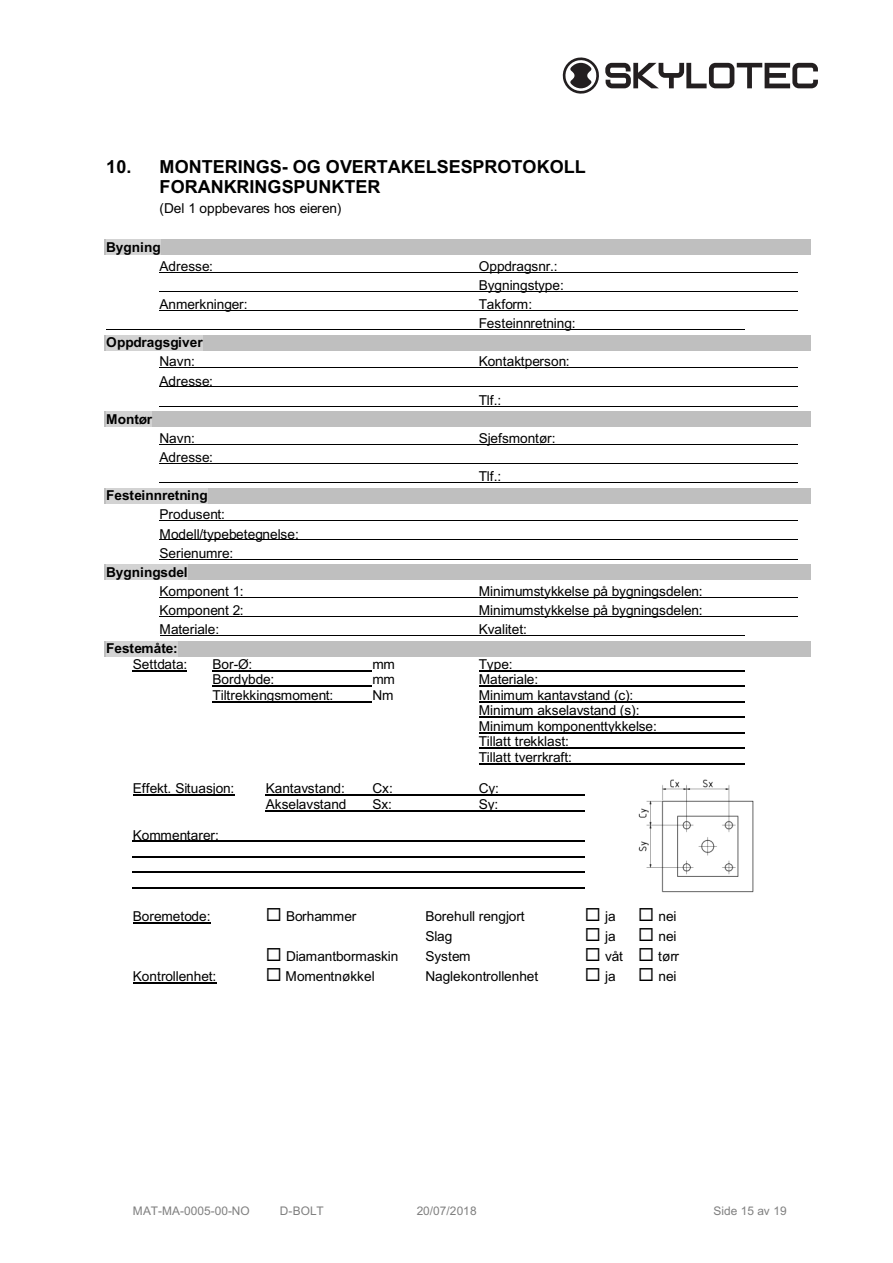
<style>
.page{position:relative;width:893px;height:1263px;background:#fff}
.page>*{position:absolute;margin:0;border:0;box-sizing:border-box;transform-origin:0 0}
.t1{font:700 18px/20.5px "Arial";color:#000}
.t2{font:13.65px/15.5px "Arial";letter-spacing:-.005em;color:#000}
.t3{font:700 13.65px "Arial";letter-spacing:-.005em;color:#000}
.t4{font:11.85px "Arial";color:#7f7f7f}
</style>
<div class="page">
<svg style="left:562px;top:57px;width:255px;height:37px"></svg>
<div style="left:104px;top:239px;width:706px;height:16px;background:#bfbfbf"></div>
<div style="left:106px;top:239px;width:54px;height:16px;background:#d3d3d3"></div>
<hr style="left:159px;top:272px;width:638px;height:1px;background:#000">
<hr style="left:159px;top:291px;width:638px;height:1px;background:#000">
<hr style="left:159px;top:310px;width:638px;height:1px;background:#000">
<hr style="left:106px;top:329px;width:638px;height:1px;background:#000">
<div style="left:104px;top:335px;width:706px;height:15px;background:#bfbfbf"></div>
<div style="left:106px;top:335px;width:96px;height:15px;background:#d3d3d3"></div>
<hr style="left:159px;top:368px;width:638px;height:1px;background:#000">
<hr style="left:159px;top:387px;width:638px;height:1px;background:#000">
<hr style="left:159px;top:406px;width:638px;height:1px;background:#000">
<div style="left:104px;top:411px;width:706px;height:16px;background:#bfbfbf"></div>
<div style="left:106px;top:411px;width:46px;height:16px;background:#d3d3d3"></div>
<hr style="left:159px;top:444px;width:638px;height:1px;background:#000">
<hr style="left:159px;top:463px;width:638px;height:1px;background:#000">
<hr style="left:159px;top:482px;width:638px;height:1px;background:#000">
<div style="left:104px;top:488px;width:706px;height:15px;background:#bfbfbf"></div>
<div style="left:106px;top:488px;width:101px;height:15px;background:#d3d3d3"></div>
<hr style="left:159px;top:521px;width:638px;height:1px;background:#000">
<hr style="left:159px;top:540px;width:638px;height:1px;background:#000">
<hr style="left:159px;top:559px;width:638px;height:1px;background:#000">
<div style="left:104px;top:564px;width:706px;height:16px;background:#bfbfbf"></div>
<div style="left:106px;top:564px;width:81px;height:16px;background:#d3d3d3"></div>
<hr style="left:159px;top:597px;width:638px;height:1px;background:#000">
<hr style="left:159px;top:616px;width:638px;height:1px;background:#000">
<hr style="left:159px;top:635px;width:585px;height:1px;background:#000">
<div style="left:104px;top:641px;width:706px;height:15px;background:#bfbfbf"></div>
<div style="left:106px;top:641px;width:71px;height:15px;background:#d3d3d3"></div>
<hr style="left:133px;top:670px;width:54px;height:1px;background:#000">
<hr style="left:212px;top:670px;width:160px;height:1px;background:#000">
<hr style="left:478px;top:670px;width:266px;height:1px;background:#000">
<hr style="left:212px;top:686px;width:160px;height:1px;background:#000">
<hr style="left:478px;top:686px;width:266px;height:1px;background:#000">
<hr style="left:212px;top:701px;width:160px;height:1px;background:#000">
<hr style="left:478px;top:701px;width:266px;height:1px;background:#000">
<hr style="left:478px;top:717px;width:266px;height:1px;background:#000">
<hr style="left:478px;top:732px;width:266px;height:1px;background:#000">
<hr style="left:478px;top:748px;width:266px;height:1px;background:#000">
<hr style="left:478px;top:763px;width:266px;height:1px;background:#000">
<hr style="left:133px;top:795px;width:101px;height:1px;background:#000">
<hr style="left:266px;top:795px;width:319px;height:1px;background:#000">
<hr style="left:266px;top:810px;width:319px;height:1px;background:#000">
<hr style="left:133px;top:841px;width:452px;height:1px;background:#000">
<hr style="left:133px;top:856px;width:452px;height:2px;background:#000">
<hr style="left:133px;top:872px;width:452px;height:1px;background:#000">
<hr style="left:133px;top:887px;width:452px;height:1px;background:#000">
<hr style="left:133px;top:922px;width:77px;height:1px;background:#000">
<hr style="left:133px;top:982px;width:83px;height:1px;background:#000">
<img style="left:638px;top:779px;width:116px;height:114px">
<h1 class="t1" style="left:159px;top:156px;width:428px;text-indent:-53px">10. MONTERINGS- OG OVERTAKELSESPROTOKOLL<br>FORANKRINGSPUNKTER</h1>
<p class="t2" style="left:159px;top:201px;width:183px">(Del 1 oppbevares hos eieren)</p>
<p class="t3" style="left:106px;top:239px;width:56px">Bygning</p>
<p class="t2" style="left:159px;top:258px;width:55px">Adresse:</p>
<p class="t2" style="left:478px;top:256px;width:87px;line-height:19px">Oppdragsnr.:<br>Bygningstype:</p>
<p class="t2" style="left:159px;top:296px;width:90px">Anmerkninger:</p>
<p class="t2" style="left:478px;top:294px;width:99px;line-height:19.5px">Takform:<br>Festeinnretning:</p>
<p class="t3" style="left:106px;top:335px;width:98px">Oppdragsgiver</p>
<p class="t2" style="left:159px;top:354px;width:37px">Navn:</p>
<p class="t2" style="left:478px;top:354px;width:92px">Kontaktperson:</p>
<p class="t2" style="left:159px;top:373px;width:55px">Adresse:</p>
<p class="t2" style="left:478px;top:392px;width:24px">Tlf.:</p>
<p class="t3" style="left:106px;top:411px;width:47px">Montør</p>
<p class="t2" style="left:159px;top:430px;width:37px">Navn:</p>
<p class="t2" style="left:478px;top:430px;width:78px">Sjefsmontør:</p>
<p class="t2" style="left:159px;top:449px;width:55px">Adresse:</p>
<p class="t2" style="left:478px;top:469px;width:24px">Tlf.:</p>
<p class="t3" style="left:106px;top:488px;width:103px">Festeinnretning</p>
<p class="t2" style="left:159px;top:505px;width:141px;line-height:19px">Produsent:<br>Modell/typebetegnelse:<br>Serienumre:</p>
<p class="t3" style="left:106px;top:564px;width:83px">Bygningsdel</p>
<p class="t2" style="left:159px;top:583px;width:86px">Komponent 1:</p>
<p class="t2" style="left:478px;top:583px;width:225px">Minimumstykkelse på bygningsdelen:</p>
<p class="t2" style="left:159px;top:602px;width:86px">Komponent 2:</p>
<p class="t2" style="left:478px;top:602px;width:225px">Minimumstykkelse på bygningsdelen:</p>
<p class="t2" style="left:159px;top:622px;width:61px">Materiale:</p>
<p class="t2" style="left:478px;top:622px;width:50px">Kvalitet:</p>
<p class="t3" style="left:106px;top:641px;width:73px">Festemåte:</p>
<p class="t2" style="left:133px;top:656px;width:56px">Settdata:</p>
<p class="t2" style="left:212px;top:656px;width:41px">Bor-Ø:</p>
<p class="t2" style="left:372px;top:656px;width:24px">mm</p>
<p class="t2" style="left:478px;top:656px;width:36px">Type:</p>
<p class="t2" style="left:212px;top:672px;width:63px">Bordybde:</p>
<p class="t2" style="left:372px;top:672px;width:24px">mm</p>
<p class="t2" style="left:478px;top:672px;width:61px">Materiale:</p>
<p class="t2" style="left:212px;top:687px;width:122px">Tiltrekkingsmoment:</p>
<p class="t2" style="left:372px;top:687px;width:23px">Nm</p>
<p class="t2" style="left:478px;top:687px;width:180px">Minimum kantavstand (c):<br>Minimum akselavstand (s):<br>Minimum komponenttykkelse:<br>Tillatt trekklast:<br>Tillatt tverrkraft:</p>
<p class="t2" style="left:133px;top:781px;width:103px">Effekt. Situasjon:</p>
<p class="t2" style="left:266px;top:781px;width:81px">Kantavstand:</p>
<p class="t2" style="left:372px;top:781px;width:22px">Cx:</p>
<p class="t2" style="left:478px;top:781px;width:22px">Cy:</p>
<p class="t2" style="left:266px;top:796px;width:82px">Akselavstand</p>
<p class="t2" style="left:372px;top:796px;width:21px">Sx:</p>
<p class="t2" style="left:478px;top:796px;width:21px">Sy:</p>
<p class="t2" style="left:133px;top:827px;width:87px">Kommentarer:</p>
<p class="t2" style="left:133px;top:908px;width:79px">Boremetode:</p>
<p class="t2" style="left:266px;top:908px;width:92px">◻ Borhammer</p>
<p class="t2" style="left:425px;top:908px;width:101px">Borehull rengjort</p>
<p class="t2" style="left:585px;top:908px;width:32px">◻ ja</p>
<p class="t2" style="left:638px;top:908px;width:40px">◻ nei</p>
<p class="t2" style="left:425px;top:928px;width:29px">Slag</p>
<p class="t2" style="left:585px;top:928px;width:32px">◻ ja</p>
<p class="t2" style="left:638px;top:928px;width:40px">◻ nei</p>
<p class="t2" style="left:266px;top:948px;width:134px">◻ Diamantbormaskin</p>
<p class="t2" style="left:425px;top:948px;width:47px">System</p>
<p class="t2" style="left:585px;top:948px;width:96px">◻ våt ◻ tørr</p>
<p class="t2" style="left:133px;top:968px;width:85px">Kontrollenhet:</p>
<p class="t2" style="left:266px;top:968px;width:110px">◻ Momentnøkkel</p>
<p class="t2" style="left:425px;top:968px;width:114px">Naglekontrollenhet</p>
<p class="t2" style="left:585px;top:968px;width:32px">◻ ja</p>
<p class="t2" style="left:638px;top:968px;width:40px">◻ nei</p>
<p class="t4" style="left:133px;top:1204px;width:118px">MAT-MA-0005-00-NO</p>
<p class="t4" style="left:280px;top:1204px;width:45px">D-BOLT</p>
<p class="t4" style="left:417px;top:1204px;width:61px">20/07/2018</p>
<p class="t4" style="left:713px;top:1204px;width:75px">Side 15 av 19</p>
</div>
